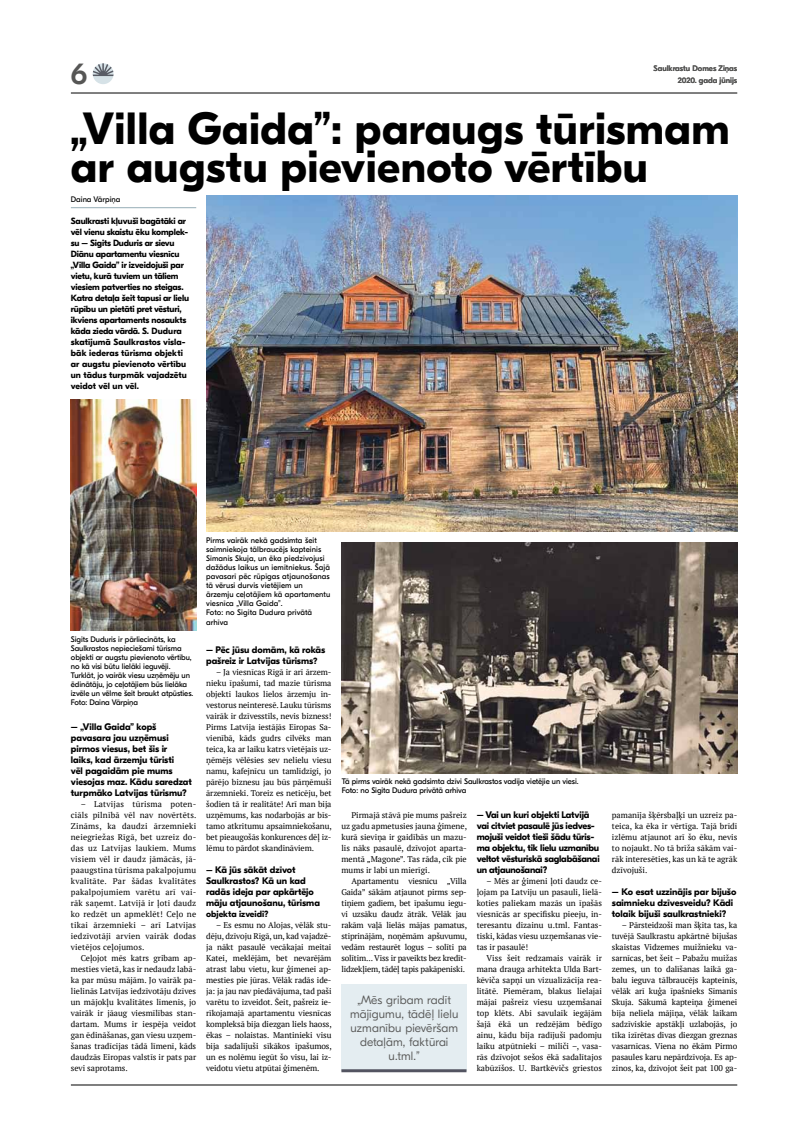
<style>
.page{position:relative;width:794px;height:1129px;background:#fff}
.page>*{position:absolute;margin:0;border:0;box-sizing:border-box;transform-origin:0 0}
.t1{font:700 45px/38px "GT Eesti Pro Display";letter-spacing:.01em;color:#000}
.t2{font:500 30px "GT Eesti Pro Display";color:#565655}
.t3{font:300 12px/14px "GT Eesti Pro Display";letter-spacing:.01em;color:#565655;text-align:center}
.t4{font:700 9.5px/11px "GT Eesti Pro Display";color:#000}
.t5{font:700 9.5px/11px "GT Eesti Pro Display";letter-spacing:-.02em;color:#000}
.t6{font:700 9px/11px "GT Eesti Pro Display";letter-spacing:-.02em;color:#000}
.t7{font:700 9px "GT Eesti Pro Display";color:#000}
.t8{font:8.3px/11px "PT Serif";color:#000;text-align:justify}
.t9{font:8px/9px "GT Eesti Pro Display";letter-spacing:-.01em;color:#000}
.t10{font:8px/9px "GT Eesti Pro Display";letter-spacing:.01em;color:#000}
.t11{font:500 8px/12px "GT Eesti Pro Display";color:#565655;text-align:right}
.s1{font-size:9px}
</style>
<div class="page">
<hr style="left:71px;top:1084px;width:666px;height:1px;background:#000">
<hr style="left:71px;top:93px;width:666px;height:1px;background:#000">
<div style="left:93px;top:63px;width:21px;height:21px;background:#d6e2e7;border-radius:10px"></div>
<svg style="left:93px;top:63px;width:21px;height:13px"></svg>
<hr style="left:71px;top:207px;width:125px;height:1px;background:#95adb6">
<img style="left:206px;top:195px;width:531px;height:336px">
<img style="left:71px;top:399px;width:125px;height:231px">
<img style="left:341px;top:542px;width:396px;height:231px">
<div style="left:342px;top:983px;width:125px;height:87px;background:#e4edf1"></div>
<hr style="left:341px;top:1068px;width:125px;height:3px;background:#535461">
<h2 class="t2" style="left:71px;top:58px;width:18px">6</h2>
<p class="t11" style="left:653px;top:62px;width:85px">Saulkrastu Domes Ziņas<br>2020. gada jūnijs</p>
<h1 class="t1" style="left:71px;top:110px;width:660px">„Villa Gaida”: paraugs tūrismam ar augstu pievienoto vērtību</h1>
<p class="t9" style="left:71px;top:194px;width:51px">Daina Vārpiņa</p>
<p class="t6" style="left:71px;top:215px;width:120px">Saulkrasti kļuvuši bagātāki ar vēl vienu skaistu ēku komplek&shy;su – Sigits Duduris ar sievu<br>Diānu apartamentu viesnīcu „Villa Gaida” ir izveidojuši par vietu, kurā tuviem un tāliem viesiem patverties no steigas.<br>Katra detaļa šeit tapusi ar lielu rūpību un pietāti pret vēsturi, ikviens apartaments nosaukts kāda zieda vārdā. S. Dudura skatījumā Saulkrastos visla&shy;bāk iederas tūrisma objekti ar augstu pievienoto vērtību un tādus turpmāk vajadzētu veidot vēl un vēl.</p>
<p class="t9" style="left:71px;top:634px;width:124px">Sigits Duduris ir pārliecināts, ka Saulkrastos nepieciešami tūrisma objekti ar augstu pievienoto vērtību, no kā visi būtu lielāki ieguvēji.<br>Turklāt, jo vairāk viesu uzņēmēju un ēdinātāju, jo ceļotājiem būs lielāka izvēle un vēlme šeit braukt atpūsties.<br>Foto: Daina Vārpiņa</p>
<p class="t4" style="left:71px;top:721px;width:122px">– „Villa Gaida” kopš pavasara jau uzņēmusi pirmos viesus, bet šis ir<br>laiks, kad ārzemju tūristi<br>vēl pagaidām pie mums viesojas maz. Kādu saredzat turpmāko Latvijas tūrismu?</p>
<p class="t8" style="left:71px;top:798px;width:127px;text-indent:10px">– Latvijas tūrisma poten&shy;ciāls pilnībā vēl nav novērtēts.<br>Zināms, ka daudzi ārzemnieki neiegriežas Rīgā, bet uzreiz do&shy;das uz Latvijas laukiem. Mums visiem vēl ir daudz jāmācās, jā&shy;paaugstina tūrisma pakalpojumu kvalitāte. Par šādas kvalitātes pakalpojumiem varētu arī vai&shy;rāk saņemt. Latvijā ir ļoti daudz ko redzēt un apmeklēt! Ceļo ne tikai ārzemnieki – arī Latvijas iedzīvotāji arvien vairāk dodas vietējos ceļojumos.</p>
<p class="t8" style="left:71px;top:952px;width:127px;text-indent:10px">Ceļojot mēs katrs gribam ap&shy;mesties vietā, kas ir nedaudz labā&shy;ka par mūsu mājām. Jo vairāk pa&shy;lielinās Latvijas iedzīvotāju dzīves un mājokļu kvalitātes līmenis, jo vairāk ir jāaug viesmīlības stan&shy;dartam. Mums ir iespēja veidot gan ēdināšanas, gan viesu uzņem&shy;šanas tradīcijas tādā līmenī, kāds daudzās Eiropas valstīs ir pats par sevi saprotams.</p>
<p class="t10" style="left:206px;top:536px;width:126px">Pirms vairāk nekā gadsimta šeit saimniekoja tālbraucējs kapteinis<br>Sīmanis Skuja, un ēka piedzīvojusi dažādus laikus un iemītniekus. Šajā pavasarī pēc rūpīgas atjaunošanas tā vērusi durvis vietējiem un ārzemju ceļotājiem kā apartamentu viesnīca „Villa Gaida”.<br>Foto: no Sigita Dudura privātā arhīva</p>
<p class="t4" style="left:206px;top:644px;width:121px">– Pēc jūsu domām, kā rokās pašreiz ir Latvijas tūrisms<span class="s1">?</span></p>
<p class="t8" style="left:206px;top:666px;width:127px;text-indent:10px">– Ja viesnīcas Rīgā ir arī ārzem&shy;nieku īpašumi, tad mazie tūrisma objekti laukos lielos ārzemju in&shy;vestorus neinteresē. Lauku tūrisms vairāk ir dzīvesstils, nevis bizness!<br>Pirms Latvija iestājās Eiropas Sa&shy;vienībā, kāds gudrs cilvēks man teica, ka ar laiku katrs vietējais uz&shy;ņēmējs vēlēsies sev nelielu viesu namu, kafejnīcu un tamlīdzīgi, jo pārējo biznesu jau būs pārņēmuši ārzemnieki. Toreiz es neticēju, bet šodien tā ir realitāte! Arī man bija uzņēmums, kas nodarbojās ar bīs&shy;tamo atkritumu apsaimniekošanu, bet pieaugošās konkurences dēļ iz&shy;lēmu to pārdot skandināviem.</p>
<p class="t4" style="left:206px;top:864px;width:115px"><span class="s1">–</span> Kā jūs sākāt dzīvot<br>Saulkrastos? Kā un kad radās ideja par apkārtējo māju atjaunošanu, tūrisma</p>
<p class="t7" style="left:206px;top:908px;width:64px">objekta izveidi?</p>
<p class="t8" style="left:206px;top:919px;width:127px;text-indent:10px">– Es esmu no Alojas, vēlāk stu&shy;dēju, dzīvoju Rīgā, un, kad vajadzē&shy;ja nākt pasaulē vecākajai meitai Katei, meklējām, bet nevarējām atrast labu vietu, kur ģimenei ap&shy;mesties pie jūras. Vēlāk radās ide&shy;ja: ja jau nav piedāvājuma, tad paši varētu to izveidot. Šeit, pašreiz ie&shy;rīkojamajā apartamentu viesnīcas kompleksā bija diezgan liels haoss, ēkas – nolaistas. Mantinieki visu bija sadalījuši sīkākos īpašumos, un es nolēmu iegūt šo visu, lai iz&shy;veidotu vietu atpūtai ģimenēm.</p>
<p class="t9" style="left:342px;top:776px;width:238px">Tā pirms vairāk nekā gadsimta dzīvi Saulkrastos vadīja vietējie un viesi.<br>Foto: no Sigita Dudura privātā arhīva</p>
<p class="t8" style="left:341px;top:809px;width:127px;text-indent:10px">Pirmajā stāvā pie mums pašreiz uz gadu apmetusies jauna ģimene, kurā sieviņa ir gaidībās un mazu&shy;lis nāks pasaulē, dzīvojot aparta&shy;mentā „Magone”. Tas rāda, cik pie mums ir labi un mierīgi.</p>
<p class="t8" style="left:341px;top:875px;width:127px;text-indent:10px">Apartamentu viesnīcu „Villa Gaida” sākām atjaunot pirms sep&shy;tiņiem gadiem, bet īpašumu iegu&shy;vi uzsāku daudz ātrāk. Vēlāk jau rakām vaļā lielās mājas pamatus, stiprinājām, noņēmām apšuvumu, vedām restaurēt logus – solīti pa solītim... Viss ir paveikts bez kredīt&shy;līdzekļiem, tādēļ tapis pakāpeniski.</p>
<h3 class="t3" style="left:350px;top:992px;width:110px">„Mēs gribam radīt mājīgumu, tādēļ lielu uzmanību pievēršam detaļām, faktūrai u.tml.”</h3>
<p class="t5" style="left:477px;top:809px;width:124px">– Vai un kuri objekti Latvijā vai citviet pasaulē jūs iedves&shy;mojuši veidot tieši šādu tūris&shy;ma objektu, tik lielu uzmanību veltot vēsturiskā saglabāšanai un atjaunošanai?</p>
<p class="t8" style="left:477px;top:875px;width:127px;text-indent:10px">– Mēs ar ģimeni ļoti daudz ce&shy;ļojam pa Latviju un pasauli, lielā&shy;koties paliekam mazās un īpašās viesnīcās ar specifisku pieeju, in&shy;teresantu dizainu u.tml. Fantas&shy;tiski, kādas viesu uzņemšanas vie&shy;tas ir pasaulē!</p>
<p class="t8" style="left:477px;top:952px;width:127px;text-indent:10px">Viss šeit redzamais vairāk ir mana drauga arhitekta Ulda Bart&shy;kēviča sapņi un vizualizācija rea&shy;litātē. Piemēram, blakus lielajai mājai pašreiz viesu uzņemšanai top klēts. Abi savulaik iegājām šajā ēkā un redzējām bēdīgo ainu, kādu bija radījuši padomju laiku atpūtnieki – miliči –, vasa&shy;rās dzīvojot sešos ēkā sadalītajos kabūzīšos. U. Bartkēvičs griestos</p>
<p class="t8" style="left:612px;top:809px;width:127px">pamanīja šķērsbaļķi un uzreiz pa&shy;teica, ka ēka ir vērtīga. Tajā brīdī izlēmu atjaunot arī šo ēku, nevis to nojaukt. No tā brīža sākām vai&shy;rāk interesēties, kas un kā te agrāk dzīvojuši.</p>
<p class="t4" style="left:612px;top:886px;width:126px">– Ko esat uzzinājis par bijušo saimnieku dzīvesveidu? Kādi tolaik bijuši saulkrastnieki?</p>
<p class="t8" style="left:612px;top:919px;width:127px;text-indent:10px">– Pārsteidzoši man šķita tas, ka tuvējā Saulkrastu apkārtnē bijušas skaistas Vidzemes muižnieku va&shy;sarnīcas, bet šeit – Pabažu muižas zemes, un to dalīšanas laikā ga&shy;balu ieguva tālbraucējs kapteinis, vēlāk arī kuģa īpašnieks Sīmanis Skuja. Sākumā kapteiņa ģimenei bija neliela mājiņa, vēlāk laikam sadzīviskie apstākļi uzlabojās, jo tika izīrētas divas diezgan greznas vasarnīcas. Viena no ēkām Pirmo pasaules karu nepārdzīvoja. Es ap&shy;zinos, ka, dzīvojot šeit pat 100 ga-</p>
</div>
